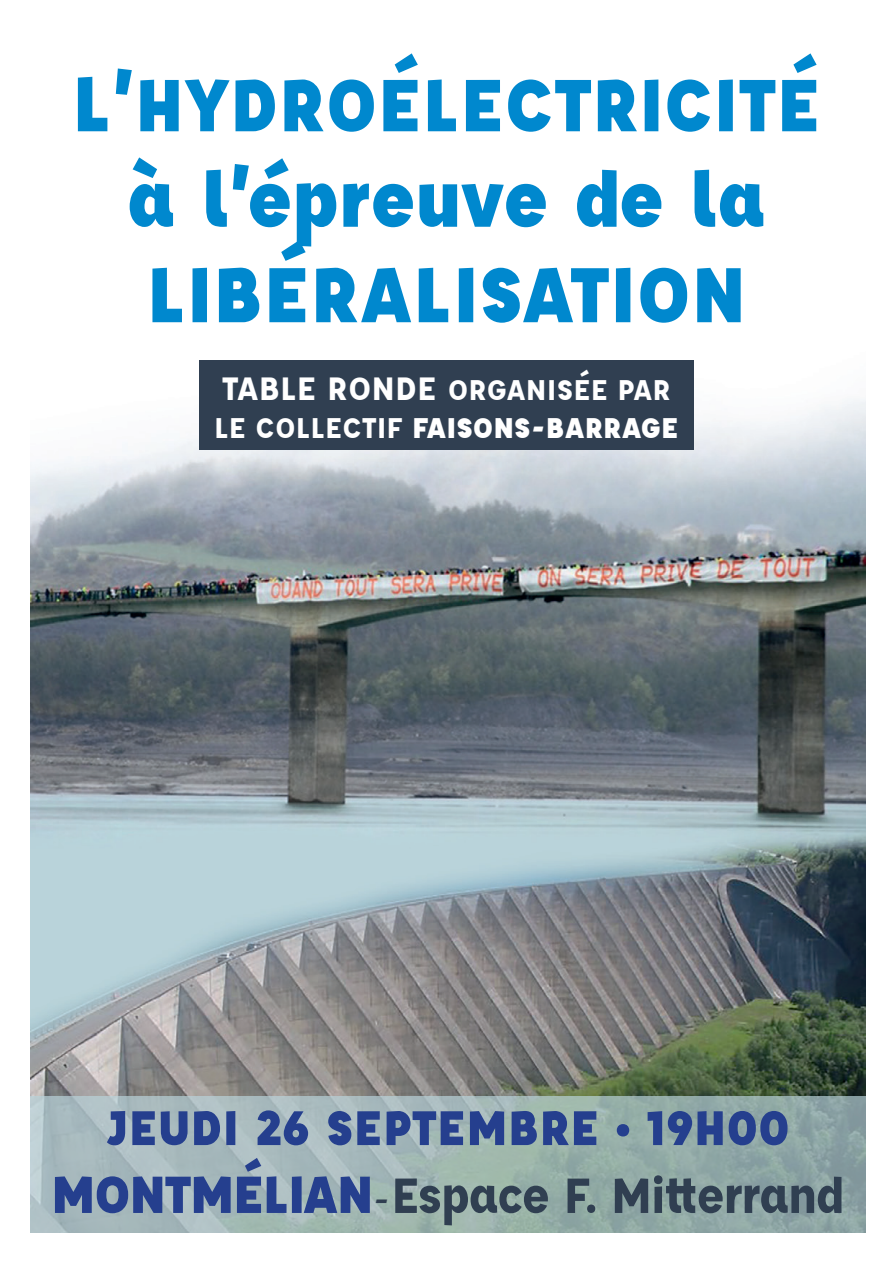
<style>
.page{position:relative;width:893px;height:1263px;background:#fff}
.page>*{position:absolute;margin:0;border:0;box-sizing:border-box;transform-origin:0 0}
.t1{font:900 84.9px/95.4px "Affogato";color:#0088ce}
.t2{font:900 80.7px "Affogato";color:#0088ce}
.t3{font:700 54px "Affogato";letter-spacing:-.025em;color:#303f51}
.t4{font:900 53.1px "Affogato";color:#253f8e}
.t5{font:700 31.8px/38.1px "Affogato";color:#fff}
.s1{font-size:84.9px}
.s2{font-size:36px}
.s3{font-weight:900}
.s4{font-weight:900;font-size:57px;color:#253f8e}
.s5{font-weight:500;font-size:42.3px}
</style>
<div class="page">
<img style="left:30px;top:360px;width:836px;height:737px">
<svg style="left:30px;top:1097px;width:836px;height:136px;background:#9eb3b2"></svg>
<div style="left:199px;top:361px;width:495px;height:89px;background:#303f51"></div>
<h2 class="t2" style="left:72px;top:52px;width:751px"><span class="s1">L’</span>HYDROÉLECTRICITÉ</h2>
<h1 class="t1" style="left:127px;top:148px;width:640px">à l’épreuve de la<br>LIBÉRALISATION</h1>
<p class="t5" style="left:214px;top:369px;width:466px"><span class="s2">TABLE RONDE</span> ORGANISÉE PAR<br>LE COLLECTIF <span class="s3">FAISONS-BARRAGE</span></p>
<h3 class="t4" style="left:106px;top:1093px;width:685px">JEUDI 26 SEPTEMBRE • 19H00</h3>
<h3 class="t3" style="left:51px;top:1161px;width:795px"><span class="s4">MONTMÉLIAN</span><span class="s5">-</span>Espace F. Mitterrand</h3>
</div>
